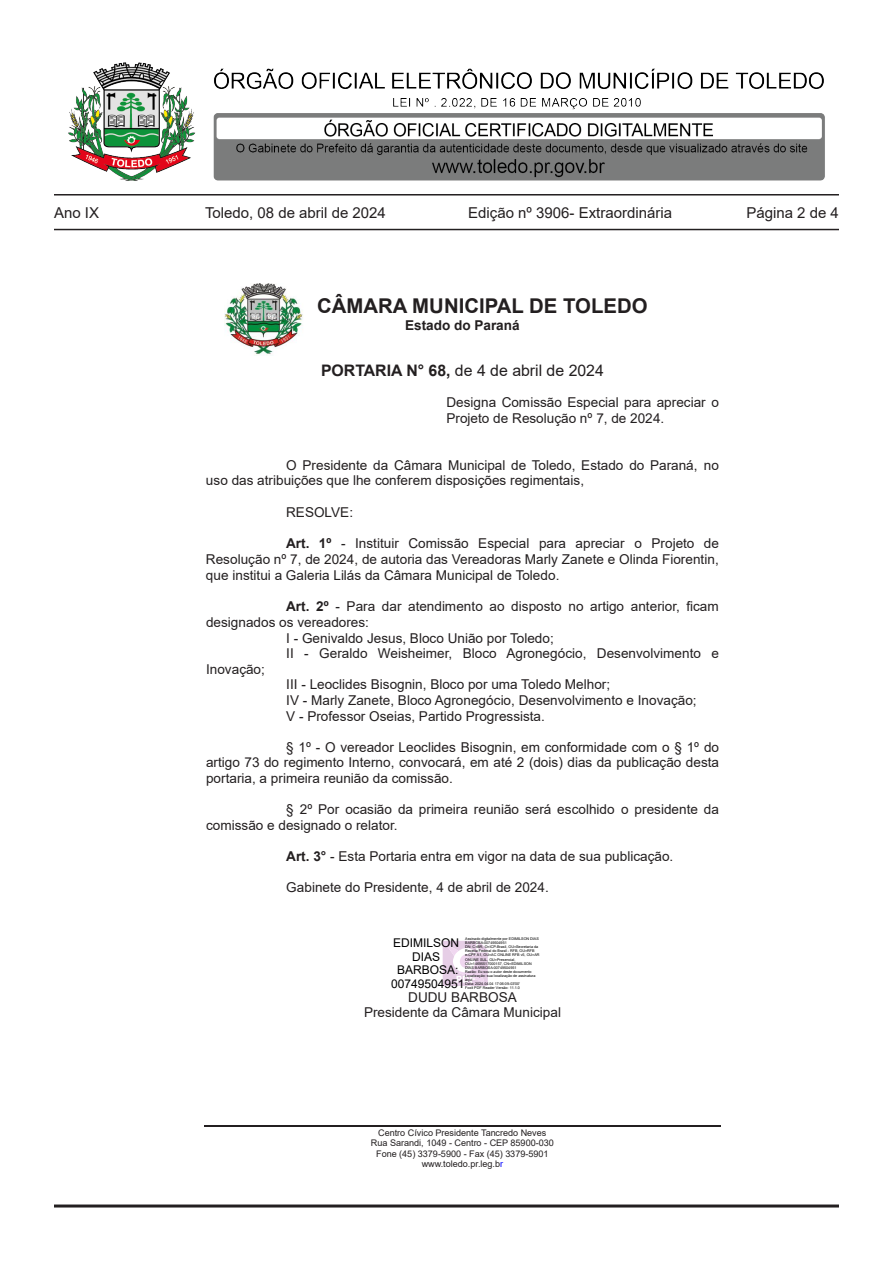
<style>
.page{position:relative;width:893px;height:1263px;background:#fff}
.page>*{position:absolute;margin:0;border:0;box-sizing:border-box;transform-origin:0 0}
.t1{font:700 20.4px "Arial";color:#231f20}
.t2{font:15.9px "Arial";color:#231f20}
.t3{font:15px "Arial";color:#231f20}
.t4{font:13.5px/15.6px "Arial";color:#231f20}
.t5{font:700 13.5px "Arial";color:#231f20}
.t6{font:12px/13.4px "Arial";color:#000;text-align:center}
.t7{font:9.15px/10.4px "Arial";letter-spacing:-.005em;color:#231f20;text-align:center}
.t8{font:3.75px/4.2px "Arial";color:#000}
.s1{font-weight:700}
.s2{color:#00f}
</style>
<div class="page">
<img style="left:68px;top:62px;width:757px;height:119px">
<hr style="left:54px;top:194px;width:785px;height:1px;background:#231f20">
<hr style="left:54px;top:229px;width:785px;height:1px;background:#231f20">
<hr style="left:54px;top:1204px;width:785px;height:3px;background:#231f20">
<hr style="left:204px;top:1126px;width:516px;height:1px;background:#231f20">
<img style="left:225px;top:284px;width:78px;height:71px">
<svg style="left:443px;top:941px;width:45px;height:45px"></svg>
<p class="t3" style="left:54px;top:202px;width:47px">Ano IX</p>
<p class="t3" style="left:205px;top:202px;width:182px">Toledo, 08 de abril de 2024</p>
<p class="t3" style="left:468px;top:202px;width:205px">Edição nº 3906- Extraordinária</p>
<p class="t3" style="left:746px;top:202px;width:94px">Página 2 de 4</p>
<p class="t1" style="left:317px;top:291px;width:332px">CÂMARA MUNICIPAL DE TOLEDO</p>
<p class="t5" style="left:405px;top:316px;width:116px">Estado do Paraná</p>
<p class="t2" style="left:321px;top:359px;width:284px"><span class="s1">PORTARIA N° 68,</span> de 4 de abril de 2024</p>
<p class="t4" style="left:446px;top:395px;width:274px">Designa Comissão Especial para apreciar o<br>Projeto de Resolução nº 7, de 2024.</p>
<p class="t4" style="left:206px;top:457px;width:515px;text-indent:80px">O Presidente da Câmara Municipal de Toledo, Estado do Paraná, no uso das atribuições que lhe conferem disposições regimentais,</p>
<p class="t4" style="left:286px;top:504px;width:68px">RESOLVE:</p>
<p class="t4" style="left:206px;top:535px;width:514px;line-height:16px;text-align:justify;text-indent:80px"><span class="s1">Art. 1º</span> - Instituir Comissão Especial para apreciar o Projeto de Resolução nº 7, de 2024, de autoria das Vereadoras Marly Zanete e Olinda Fiorentin, que institui a Galeria Lilás da Câmara Municipal de Toledo.</p>
<p class="t4" style="left:286px;top:599px;width:434px"><span class="s1">Art. 2º</span> - Para dar atendimento ao disposto no artigo anterior, ficam</p>
<p class="t4" style="left:206px;top:614px;width:165px">designados os vereadores:</p>
<p class="t4" style="left:286px;top:630px;width:269px">I - Genivaldo Jesus, Bloco União por Toledo;</p>
<p class="t4" style="left:286px;top:645px;width:434px">II - Geraldo Weisheimer, Bloco Agronegócio, Desenvolvimento e</p>
<p class="t4" style="left:206px;top:661px;width:60px">Inovação;</p>
<p class="t4" style="left:286px;top:677px;width:326px">III - Leoclides Bisognin, Bloco por uma Toledo Melhor;</p>
<p class="t4" style="left:286px;top:692px;width:412px">IV - Marly Zanete, Bloco Agronegócio, Desenvolvimento e Inovação;</p>
<p class="t4" style="left:286px;top:708px;width:260px">V - Professor Oseias, Partido Progressista.</p>
<p class="t4" style="left:206px;top:739px;width:515px;text-align:justify;text-indent:80px">§ 1º - O vereador Leoclides Bisognin, em conformidade com o § 1º do artigo 73 do regimento Interno, convocará, em até 2 (dois) dias da publicação desta portaria, a primeira reunião da comissão.</p>
<p class="t4" style="left:206px;top:801px;width:514px;text-indent:80px">§ 2º Por ocasião da primeira reunião será escolhido o presidente da comissão e designado o relator.</p>
<p class="t4" style="left:286px;top:848px;width:389px"><span class="s1">Art. 3°</span> - Esta Portaria entra em vigor na data de sua publicação.</p>
<p class="t4" style="left:286px;top:880px;width:264px">Gabinete do Presidente, 4 de abril de 2024.</p>
<p class="t8" style="left:465px;top:936px;width:76px">Assinado digitalmente por EDIMILSON DIAS<br>BARBOSA:00749504951<br>DN: C=BR, O=ICP-Brasil, OU=Secretaria da<br>Receita Federal do Brasil - RFB, OU=RFB e-CPF A1, OU=AC ONLINE RFB v5, OU=AR<br>ONLINE SUL, OU=Presencial,<br>OU=14695517000157, CN=EDIMILSON<br>DIAS BARBOSA:00749504951<br>Razão: Eu sou o autor deste documento<br>Localização: sua localização de assinatura aqui<br>Data: 2024.04.04 17:06:09-03'00'<br>Foxit PDF Reader Versão: 11.1.0</p>
<p class="t6" style="left:391px;top:936px;width:75px">EDIMILSON<br>DIAS<br>BARBOSA:<br>00749504951</p>
<p class="t4" style="left:364px;top:989px;width:198px;text-align:center">DUDU BARBOSA<br>Presidente da Câmara Municipal</p>
<p class="t7" style="left:371px;top:1127px;width:184px">Centro Cívico Presidente Tancredo Neves Rua Sarandi, 1049 - Centro - CEP 85900-030<br>Fone (45) 3379-5900 - Fax (45) 3379-5901 www.toledo.pr.leg.b<span class="s2">r</span></p>
</div>
